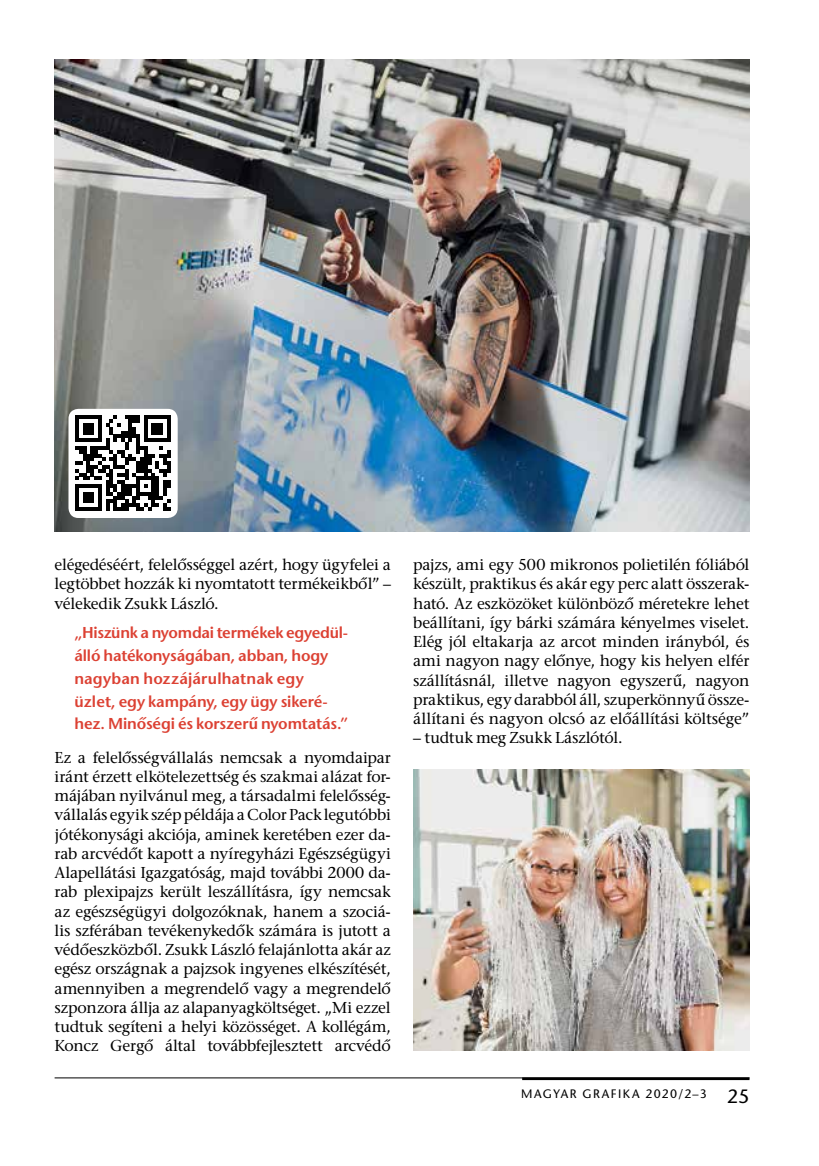
<style>
.page{position:relative;width:819px;height:1166px;background:#fff}
.page>*{position:absolute;margin:0;border:0;box-sizing:border-box;transform-origin:0 0}
.t1{font:15.75px/19.2px "ITC Stone Serif";letter-spacing:-.01em;color:#000;text-align:justify}
.t2{font:600 15.75px/22.8px "ITC Stone Sans";letter-spacing:-.01em;color:#dc4133}
.t3{font:12.25px "ITC Stone Sans";letter-spacing:.12em;color:#000}
.s1{font-size:19.25px}
</style>
<div class="page">
<hr style="left:55px;top:1077px;width:694px;height:1px;background:#000">
<hr style="left:522px;top:1077px;width:227px;height:3px;background:#000">
<img style="left:55px;top:60px;width:694px;height:471px">
<img style="left:413px;top:769px;width:336px;height:282px">
<svg style="left:68px;top:409px;width:110px;height:109px"></svg>
<p class="t1" style="left:55px;top:557px;width:338px">elégedéséért, felelősséggel azért, hogy ügyfelei a legtöbbet hozzák ki nyomtatott termékeikből” – vélekedik Zsukk László.</p>
<p class="t2" style="left:74px;top:624px;width:275px">„Hiszünk a nyomdai termékek egyedül&shy;álló hatékonyságában, abban, hogy nagyban hozzájárulhatnak egy üzlet, egy kampány, egy ügy sikeré&shy;hez. Minőségi és korszerű nyomtatás.”</p>
<p class="t1" style="left:55px;top:750px;width:338px">Ez a felelősségvállalás nemcsak a nyomdaipar iránt érzett elkötelezettség és szakmai alázat for&shy;májában nyilvánul meg, a társadalmi felelősség&shy;vállalás egyik szép példája a Color Pack legutóbbi jótékonysági akciója, aminek keretében ezer da&shy;rab arcvédőt kapott a nyíregyházi Egészségügyi Alapellátási Igazgatóság, majd további 2000 da&shy;rab plexipajzs került leszállításra, így nemcsak az egészségügyi dolgozóknak, hanem a szociá&shy;lis szférában tevékenykedők számára is jutott a védőeszközből. Zsukk László felajánlotta akár az egész országnak a pajzsok ingyenes elkészítését, amennyiben a megrendelő vagy a megrendelő szponzora állja az alapanyagköltséget. „Mi ezzel tudtuk segíteni a helyi közösséget. A kollégám, Koncz Gergő által továbbfejlesztett arcvédő</p>
<p class="t1" style="left:413px;top:557px;width:338px">pajzs, ami egy 500 mikronos polietilén fóliából készült, praktikus és akár egy perc alatt összerak&shy;ható. Az eszközöket különböző méretekre lehet beállítani, így bárki számára kényelmes viselet.<br>Elég jól eltakarja az arcot minden irányból, és ami nagyon nagy előnye, hogy kis helyen elfér szállításnál, illetve nagyon egyszerű, nagyon praktikus, egy darabból áll, szuperkönnyű össze&shy;állítani és nagyon olcsó az előállítási költsége”</p>
<p class="t1" style="left:413px;top:730px;width:211px">– tudtuk meg Zsukk Lászlótól.</p>
<p class="t3" style="left:521px;top:1087px;width:230px">MAGYAR GRAFIKA 2020/2–3 <span class="s1">25</span></p>
</div>
